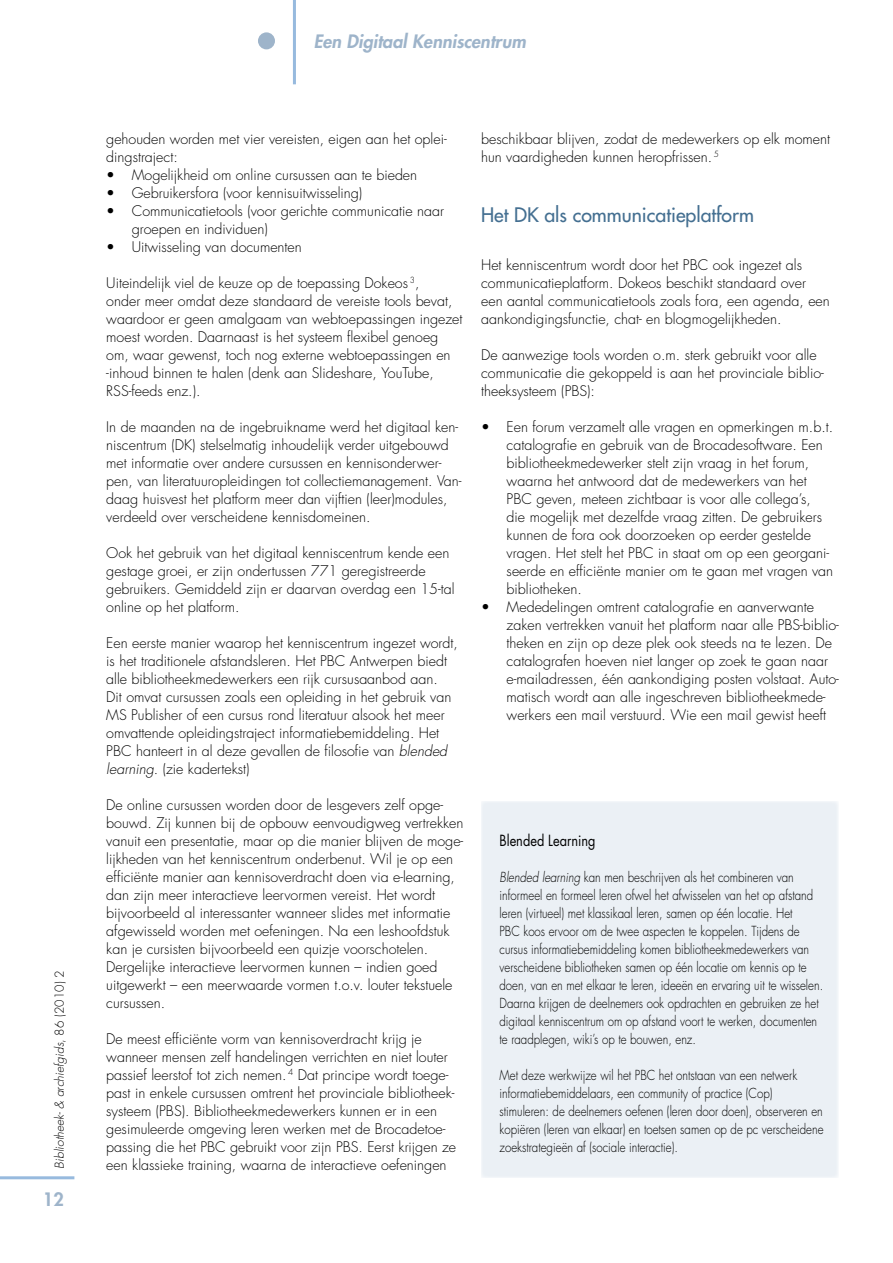
<style>
.page{position:relative;width:893px;height:1263px;background:#fff}
.page>*{position:absolute;margin:0;border:0;box-sizing:border-box;transform-origin:0 0}
.t1{font:19.5px "Futura";color:#446f91}
.t2{font:italic 800 18px "Futura";color:#9eb4ca}
.t3{font:800 18px "Futura";color:#9eb4ca}
.t4{font:15px "Futura";color:#000;scale:.85 1}
.t5{font:300 14.25px/18px "Futura";color:#000}
.t6{font:300 13.5px/18px "Futura";color:#000;scale:.85 1}
.t7{font:italic 300 12px "Futura";color:#000}
.s1{font-style:normal}
.s2{font-style:italic}
</style>
<div class="page">
<div style="left:481px;top:801px;width:358px;height:377px;background:#ebf0f5"></div>
<hr style="left:0;top:1176px;width:74px;height:3px;background:#97bade">
<hr style="left:293px;top:0;width:3px;height:84px;background:#97bade">
<div style="left:258px;top:32px;width:17px;height:17px;background:#9eb4ca;border-radius:50%"></div>
<p class="t7" style="left:52px;top:1168px;width:200px;rotate:-90deg">Bibliotheek- &amp; archiefgids<span class="s1">, 86 (2010) 2</span></p>
<p class="t3" style="left:43px;top:1188px;width:22px">12</p>
<p class="t2" style="left:314px;top:30px;width:214px">Een Digitaal Kenniscentrum</p>
<p class="t5" style="left:106px;top:130px;width:342px">gehouden worden met vier vereisten, eigen aan het oplei&shy;dingstraject:</p>
<p class="t5" style="left:106px;top:166px;width:312px">• Mogelijkheid om online cursussen aan te bieden</p>
<p class="t5" style="left:106px;top:184px;width:258px">• Gebruikersfora (voor kennisuitwisseling)</p>
<p class="t5" style="left:132px;top:202px;width:314px;text-indent:-26px">• Communicatietools (voor gerichte communicatie naar groepen en individuen)</p>
<p class="t5" style="left:106px;top:238px;width:197px">• Uitwisseling van documenten</p>
<p class="t5" style="left:106px;top:274px;width:358px">Uiteindelijk viel de keuze op de toepassing Dokeos <sup>3</sup>,<br>onder meer omdat deze standaard de vereiste tools bevat, waardoor er geen amalgaam van webtoepassingen ingezet moest worden. Daarnaast is het systeem flexibel genoeg om, waar gewenst, toch nog externe webtoepassingen en -inhoud binnen te halen (denk aan Slideshare, YouTube, RSS-feeds enz.).</p>
<p class="t5" style="left:106px;top:418px;width:357px">In de maanden na de ingebruikname werd het digitaal ken&shy;niscentrum (DK) stelselmatig inhoudelijk verder uitgebouwd met informatie over andere cursussen en kennisonderwer&shy;pen, van literatuuropleidingen tot collectiemanagement. Van&shy;daag huisvest het platform meer dan vijftien (leer)modules, verdeeld over verscheidene kennisdomeinen.</p>
<p class="t5" style="left:106px;top:544px;width:350px">Ook het gebruik van het digitaal kenniscentrum kende een gestage groei, er zijn ondertussen 771 geregistreerde gebruikers. Gemiddeld zijn er daarvan overdag een 15-tal online op het platform.</p>
<p class="t5" style="left:106px;top:634px;width:353px">Een eerste manier waarop het kenniscentrum ingezet wordt, is het traditionele afstandsleren. Het PBC Antwerpen biedt alle bibliotheekmedewerkers een rijk cursusaanbod aan.<br>Dit omvat cursussen zoals een opleiding in het gebruik van MS Publisher of een cursus rond literatuur alsook het meer omvattende opleidingstraject informatiebemiddeling. Het PBC hanteert in al deze gevallen de filosofie van <span class="s2">blended learning</span>. (zie kadertekst)</p>
<p class="t5" style="left:106px;top:796px;width:359px">De online cursussen worden door de lesgevers zelf opge&shy;bouwd. Zij kunnen bij de opbouw eenvoudigweg vertrekken vanuit een presentatie, maar op die manier blijven de moge&shy;lijkheden van het kenniscentrum onderbenut. Wil je op een efficiënte manier aan kennisoverdracht doen via e-learning, dan zijn meer interactieve leervormen vereist. Het wordt bijvoorbeeld al interessanter wanneer slides met informatie afgewisseld worden met oefeningen. Na een leshoofdstuk kan je cursisten bijvoorbeeld een quizje voorschotelen.<br>Dergelijke interactieve leervormen kunnen – indien goed uitgewerkt – een meerwaarde vormen t.o.v. louter tekstuele cursussen.</p>
<p class="t5" style="left:106px;top:1030px;width:351px">De meest efficiënte vorm van kennisoverdracht krijg je wanneer mensen zelf handelingen verrichten en niet louter passief leerstof tot zich nemen. <sup>4</sup> Dat principe wordt toege&shy;past in enkele cursussen omtrent het provinciale bibliotheek&shy;systeem (PBS). Bibliotheekmedewerkers kunnen er in een gesimuleerde omgeving leren werken met de Brocadetoe&shy;passing die het PBC gebruikt voor zijn PBS. Eerst krijgen ze een klassieke training, waarna de interactieve oefeningen</p>
<p class="t5" style="left:481px;top:130px;width:350px">beschikbaar blijven, zodat de medewerkers op elk moment hun vaardigheden kunnen heropfrissen. <sup>5</sup></p>
<h1 class="t1" style="left:481px;top:203px;width:274px">Het DK als communicatieplatform</h1>
<p class="t5" style="left:481px;top:256px;width:350px">Het kenniscentrum wordt door het PBC ook ingezet als communicatieplatform. Dokeos beschikt standaard over een aantal communicatietools zoals fora, een agenda, een aankondigingsfunctie, chat- en blogmogelijkheden.</p>
<p class="t5" style="left:481px;top:346px;width:344px">De aanwezige tools worden o.m. sterk gebruikt voor alle communicatie die gekoppeld is aan het provinciale biblio&shy;theeksysteem (PBS):</p>
<p class="t5" style="left:507px;top:418px;width:328px;text-indent:-26px">• Een forum verzamelt alle vragen en opmerkingen m.b.t. catalografie en gebruik van de Brocadesoftware. Een bibliotheekmedewerker stelt zijn vraag in het forum, waarna het antwoord dat de medewerkers van het PBC geven, meteen zichtbaar is voor alle collega’s,<br>die mogelijk met dezelfde vraag zitten. De gebruikers kunnen de fora ook doorzoeken op eerder gestelde vragen. Het stelt het PBC in staat om op een georgani&shy;seerde en efficiënte manier om te gaan met vragen van bibliotheken.</p>
<p class="t5" style="left:507px;top:598px;width:334px;text-indent:-26px">• Mededelingen omtrent catalografie en aanverwante zaken vertrekken vanuit het platform naar alle PBS-biblio&shy;theken en zijn op deze plek ook steeds na te lezen. De catalografen hoeven niet langer op zoek te gaan naar e-mailadressen, één aankondiging posten volstaat. Auto&shy;matisch wordt aan alle ingeschreven bibliotheekmede&shy;werkers een mail verstuurd. Wie een mail gewist heeft</p>
<p class="t4" style="left:500px;top:831px;width:115px">Blended Learning</p>
<p class="t6" style="left:500px;top:868px;width:382px"><span class="s2">Blended learning</span> kan men beschrijven als het combineren van informeel en formeel leren ofwel het afwisselen van het op afstand leren (virtueel) met klassikaal leren, samen op één locatie. Het<br>PBC koos ervoor om de twee aspecten te koppelen. Tijdens de cursus informatiebemiddeling komen bibliotheekmedewerkers van verscheidene bibliotheken samen op één locatie om kennis op te doen, van en met elkaar te leren, ideeën en ervaring uit te wisselen.<br>Daarna krijgen de deelnemers ook opdrachten en gebruiken ze het digitaal kenniscentrum om op afstand voort te werken, documenten te raadplegen, wiki’s op te bouwen, enz.</p>
<p class="t6" style="left:500px;top:1066px;width:383px">Met deze werkwijze wil het PBC het ontstaan van een netwerk informatiebemiddelaars, een community of practice (Cop) stimuleren: de deelnemers oefenen (leren door doen), observeren en kopiëren (leren van elkaar) en toetsen samen op de pc verscheidene zoekstrategieën af (sociale interactie).</p>
</div>
